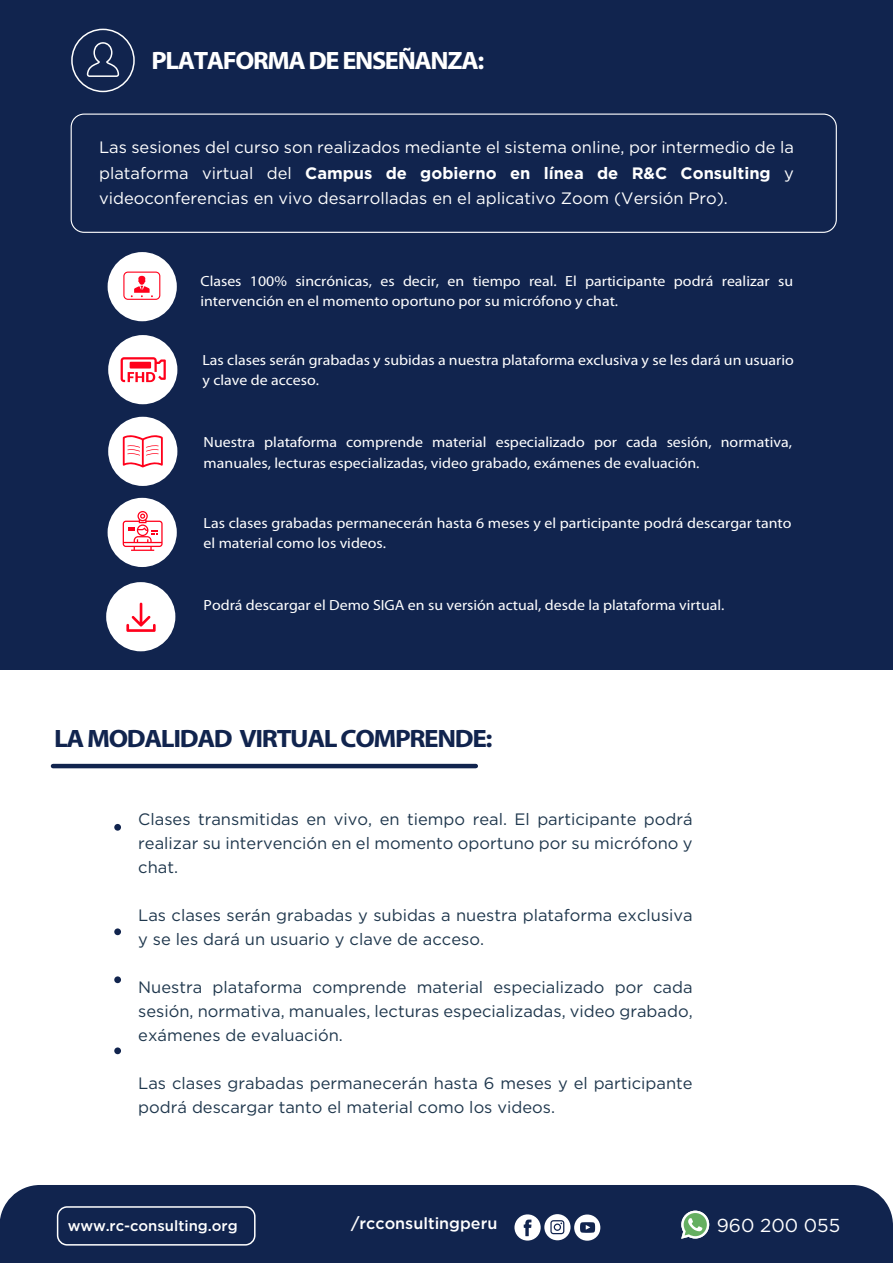
<style>
.page{position:relative;width:893px;height:1263px;background:#fff}
.page>*{position:absolute;margin:0;border:0;box-sizing:border-box;transform-origin:0 0}
.t1{font:700 25.2px "Myriad Pro";letter-spacing:-.05em;color:#11244e;scale:1.08 1}
.t2{font:700 25.2px "Myriad Pro";letter-spacing:-.05em;color:#fff;scale:1.05 1}
.t3{font:18.75px "Gotham";color:#fff}
.t4{font:16.5px/24px "Gotham";color:#1f374d;text-align:justify}
.t5{font:16.5px/25.5px "Gotham";color:#fff;text-align:justify}
.t6{font:500 16.2px "Gotham";color:#fff}
.t7{font:500 14.85px "Gotham";color:#fff}
.t8{font:14.7px/20.1px "Myriad Pro";color:#fff;scale:1.08 1}
.s1{font-weight:700}
</style>
<div class="page">
<hr style="left:53px;top:764px;width:423px;height:4px;background:#11244e">
<div style="left:0;top:0;width:893px;height:669px;background:#11244e"></div>
<div style="left:108px;top:252px;width:69px;height:69px;background:#fff;border-radius:50%"></div>
<svg style="left:123px;top:272px;width:37px;height:28px"></svg>
<div style="left:108px;top:335px;width:69px;height:69px;background:#fff;border-radius:50%"></div>
<svg style="left:121px;top:357px;width:45px;height:25px"></svg>
<div style="left:108px;top:417px;width:69px;height:69px;background:#fff;border-radius:50%"></div>
<svg style="left:123px;top:435px;width:40px;height:32px"></svg>
<div style="left:108px;top:498px;width:69px;height:69px;background:#fff;border-radius:50%"></div>
<svg style="left:123px;top:511px;width:40px;height:40px"></svg>
<svg style="left:71px;top:29px;width:64px;height:63px"></svg>
<div style="left:71px;top:114px;width:766px;height:119px;border:1px solid #fff;border-radius:13px"></div>
<div style="left:0;top:1185px;width:893px;height:78px;background:#11244e"></div>
<div style="left:57px;top:1206px;width:199px;height:39px;border:2px solid #fff;border-radius:10px"></div>
<svg style="left:514px;top:1214px;width:86px;height:27px"></svg>
<svg style="left:681px;top:1211px;width:28px;height:28px"></svg>
<div style="left:106px;top:582px;width:69px;height:69px;background:#fff;border-radius:50%"></div>
<svg style="left:126px;top:603px;width:30px;height:29px"></svg>
<div style="left:114px;top:824px;width:7px;height:7px;background:#11244e;border-radius:50%"></div>
<div style="left:114px;top:928px;width:7px;height:7px;background:#11244e;border-radius:50%"></div>
<div style="left:114px;top:976px;width:7px;height:7px;background:#11244e;border-radius:50%"></div>
<div style="left:114px;top:1047px;width:7px;height:7px;background:#11244e;border-radius:50%"></div>
<h1 class="t2" style="left:152px;top:44px;width:318px">PLATAFORMA DE ENSEÑANZA:</h1>
<p class="t5" style="left:99px;top:134px;width:696px">Las sesiones del curso son realizados mediante el sistema online, por intermedio de la plataforma virtual del <span class="s1">Campus de gobierno en línea de R&amp;C Consulting</span> y videoconferencias en vivo desarrolladas en el aplicativo Zoom (Versión Pro).</p>
<p class="t8" style="left:200px;top:271px;width:550px">Clases 100% sincrónicas, es decir, en tiempo real. El participante podrá realizar su intervención en el momento oportuno por su micrófono y chat.</p>
<p class="t8" style="left:202px;top:350px;width:549px">Las clases serán grabadas y subidas a nuestra plataforma exclusiva y se les dará un usuario y clave de acceso.</p>
<p class="t8" style="left:204px;top:432px;width:546px">Nuestra plataforma comprende material especializado por cada sesión, normativa, manuales, lecturas especializadas, video grabado, exámenes de evaluación.</p>
<p class="t8" style="left:204px;top:512px;width:546px">Las clases grabadas permanecerán hasta 6 meses y el participante podrá descargar tanto el material como los videos.</p>
<p class="t8" style="left:204px;top:595px;width:484px">Podrá descargar el Demo SIGA en su versión actual, desde la plataforma virtual.</p>
<h1 class="t1" style="left:54px;top:722px;width:408px">LA MODALIDAD VIRTUAL COMPRENDE:</h1>
<p class="t4" style="left:138px;top:806px;width:556px">Clases transmitidas en vivo, en tiempo real. El participante podrá realizar su intervención en el momento oportuno por su micrófono y chat.</p>
<p class="t4" style="left:138px;top:902px;width:556px">Las clases serán grabadas y subidas a nuestra plataforma exclusiva y se les dará un usuario y clave de acceso.</p>
<p class="t4" style="left:138px;top:974px;width:556px">Nuestra plataforma comprende material especializado por cada sesión, normativa, manuales, lecturas especializadas, video grabado, exámenes de evaluación.</p>
<p class="t4" style="left:138px;top:1070px;width:556px">Las clases grabadas permanecerán hasta 6 meses y el participante podrá descargar tanto el material como los videos.</p>
<p class="t7" style="left:68px;top:1216px;width:172px">www.rc-consulting.org</p>
<p class="t6" style="left:351px;top:1213px;width:148px">/rcconsultingperu</p>
<p class="t3" style="left:717px;top:1213px;width:125px">960 200 055</p>
</div>
